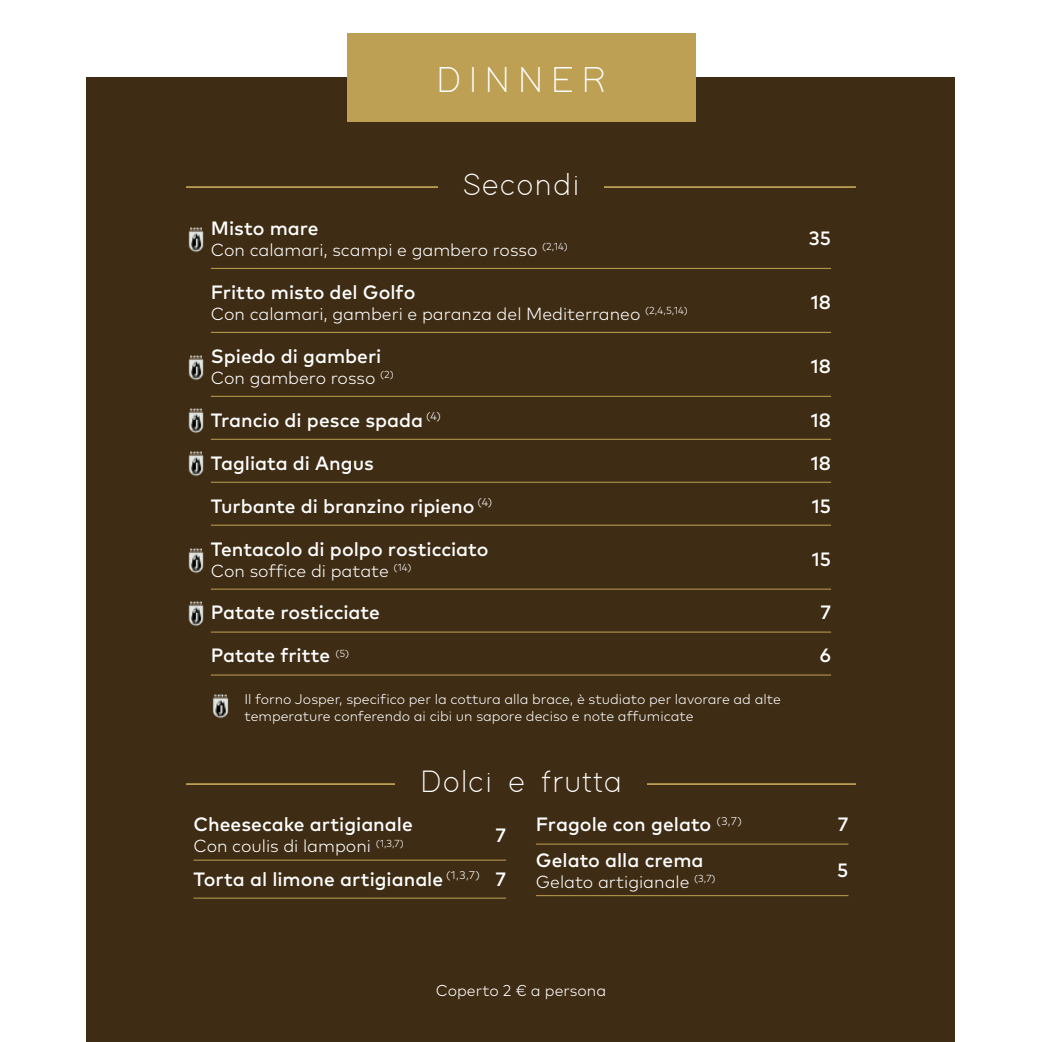
<style>
.page{position:relative;width:1042px;height:1042px;background:#fff}
.page>*{position:absolute;margin:0;border:0;box-sizing:border-box;transform-origin:0 0}
.t1{font:500 36.75px "Adam";letter-spacing:.2em;color:#fff}
.t2{font:500 31.5px "Adam";letter-spacing:.05em;color:#fff}
.t3{font:500 19.25px "Mark Pro";color:#fff}
.t4{font:300 17.5px "Mark Pro";color:#fff}
.t5{font:300 15.75px "Mark Pro";color:#fff}
.t6{font:300 14px/16.8px "Mark Pro";color:#fff}
</style>
<div class="page">
<div style="left:87px;top:78px;width:868px;height:964px;background:#3f2c14"></div>
<div style="left:347px;top:33px;width:348px;height:89px;background:#bda054"></div>
<hr style="left:193px;top:860px;width:313px;height:1px;background:#bda054">
<hr style="left:193px;top:898px;width:313px;height:1px;background:#bda054">
<hr style="left:536px;top:844px;width:312px;height:1px;background:#bda054">
<hr style="left:536px;top:895px;width:312px;height:1px;background:#bda054">
<hr style="left:186px;top:783px;width:670px;height:2px;background:#bda054">
<div style="left:395px;top:767px;width:252px;height:49px;background:#3f2c14"></div>
<hr style="left:211px;top:268px;width:620px;height:1px;background:#bda054">
<hr style="left:211px;top:332px;width:620px;height:1px;background:#bda054">
<hr style="left:211px;top:396px;width:620px;height:1px;background:#bda054">
<hr style="left:211px;top:439px;width:620px;height:1px;background:#bda054">
<hr style="left:211px;top:482px;width:620px;height:1px;background:#bda054">
<hr style="left:211px;top:525px;width:620px;height:1px;background:#bda054">
<hr style="left:211px;top:589px;width:620px;height:1px;background:#bda054">
<hr style="left:211px;top:632px;width:620px;height:1px;background:#bda054">
<hr style="left:211px;top:675px;width:620px;height:1px;background:#bda054">
<img style="left:188px;top:227px;width:16px;height:26px">
<img style="left:188px;top:355px;width:16px;height:26px">
<img style="left:188px;top:408px;width:16px;height:26px">
<img style="left:188px;top:451px;width:16px;height:26px">
<img style="left:188px;top:548px;width:16px;height:26px">
<img style="left:188px;top:601px;width:16px;height:26px">
<hr style="left:186px;top:186px;width:670px;height:2px;background:#bda054">
<div style="left:438px;top:170px;width:166px;height:50px;background:#3f2c14"></div>
<img style="left:212px;top:694px;width:17px;height:25px">
<h1 class="t1" style="left:436px;top:64px;width:171px">DINNER</h1>
<h2 class="t2" style="left:463px;top:171px;width:117px">Secondi</h2>
<p class="t3" style="left:211px;top:213px;width:109px">Misto mare</p>
<p class="t3" style="left:809px;top:224px;width:24px">35</p>
<p class="t4" style="left:211px;top:236px;width:358px">Con calamari, scampi e gambero rosso <sup>(2,14)</sup></p>
<p class="t3" style="left:211px;top:277px;width:206px">Fritto misto del Golfo</p>
<p class="t3" style="left:810px;top:288px;width:22px">18</p>
<p class="t4" style="left:211px;top:300px;width:478px">Con calamari, gamberi e paranza del Mediterraneo <sup>(2,4,5,14)</sup></p>
<p class="t3" style="left:211px;top:341px;width:172px">Spiedo di gamberi</p>
<p class="t3" style="left:810px;top:352px;width:22px">18</p>
<p class="t4" style="left:211px;top:364px;width:184px">Con gambero rosso <sup>(2)</sup></p>
<p class="t3" style="left:211px;top:405px;width:232px">Trancio di pesce spada <sup>(4)</sup></p>
<p class="t3" style="left:810px;top:405px;width:22px">18</p>
<p class="t3" style="left:211px;top:448px;width:164px">Tagliata di Angus</p>
<p class="t3" style="left:810px;top:448px;width:22px">18</p>
<p class="t3" style="left:211px;top:491px;width:283px">Turbante di branzino ripieno <sup>(4)</sup></p>
<p class="t3" style="left:812px;top:491px;width:21px">15</p>
<p class="t3" style="left:211px;top:534px;width:279px">Tentacolo di polpo rosticciato</p>
<p class="t3" style="left:812px;top:545px;width:21px">15</p>
<p class="t4" style="left:211px;top:557px;width:202px">Con soffice di patate <sup>(14)</sup></p>
<p class="t3" style="left:211px;top:598px;width:171px">Patate rosticciate</p>
<p class="t3" style="left:820px;top:598px;width:12px">7</p>
<p class="t3" style="left:211px;top:641px;width:140px">Patate fritte <sup>(5)</sup></p>
<p class="t3" style="left:820px;top:641px;width:13px">6</p>
<p class="t6" style="left:244px;top:690px;width:538px">Il forno Josper, specifico per la cottura alla brace, è studiato per lavorare ad alte temperature conferendo ai cibi un sapore deciso e note affumicate</p>
<h2 class="t2" style="left:420px;top:768px;width:203px">Dolci e frutta</h2>
<p class="t3" style="left:193px;top:810px;width:221px">Cheesecake artigianale</p>
<p class="t3" style="left:495px;top:820px;width:12px">7</p>
<p class="t4" style="left:193px;top:833px;width:212px">Con coulis di lamponi <sup>(1,3,7)</sup></p>
<p class="t3" style="left:193px;top:864px;width:314px">Torta al limone artigianale <sup>(1,3,7)</sup> 7</p>
<p class="t3" style="left:536px;top:810px;width:208px">Fragole con gelato <sup>(3,7)</sup></p>
<p class="t3" style="left:838px;top:810px;width:12px">7</p>
<p class="t3" style="left:536px;top:845px;width:169px">Gelato alla crema</p>
<p class="t3" style="left:837px;top:856px;width:13px">5</p>
<p class="t4" style="left:536px;top:868px;width:181px">Gelato artigianale <sup>(3,7)</sup></p>
<p class="t5" style="left:436px;top:979px;width:172px">Coperto 2 € a persona</p>
</div>
